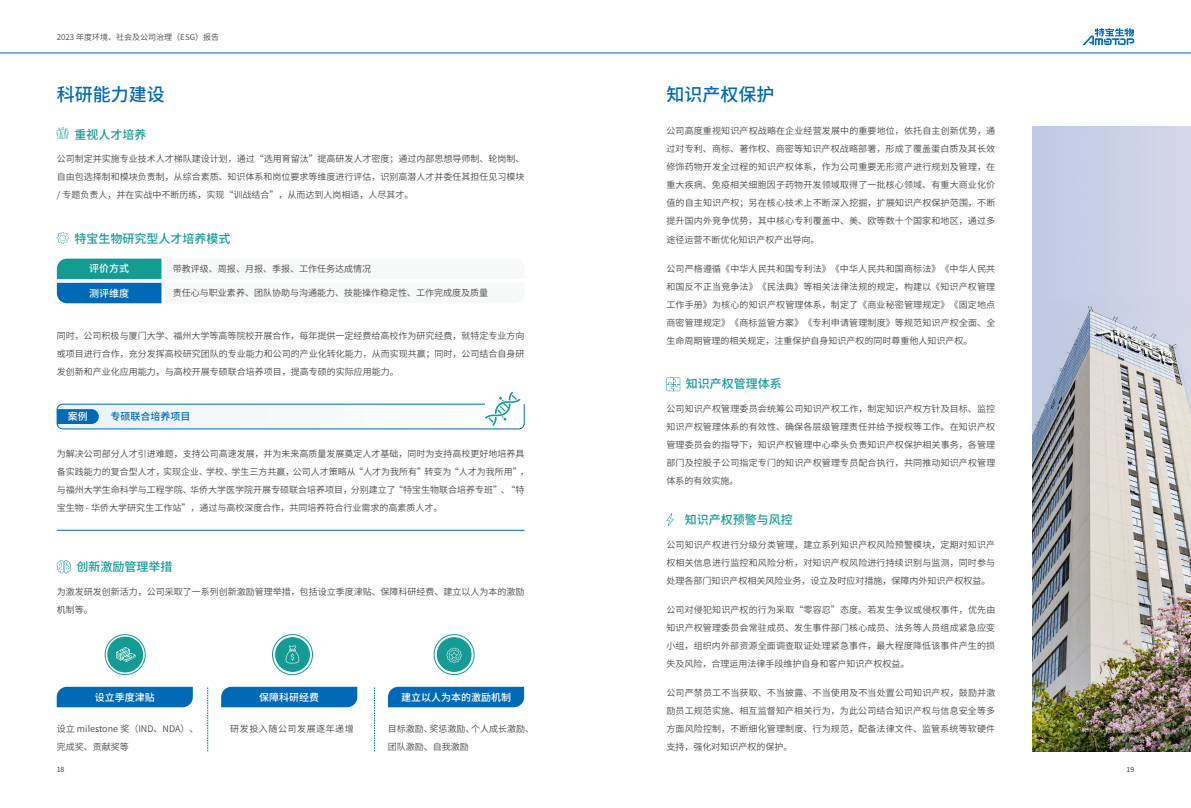
<style>
.page{position:relative;width:1191px;height:808px;background:#fff}
.page>*{position:absolute;margin:0;border:0;box-sizing:border-box;transform-origin:0 0}
.t1{font:500 18px "Source Han Sans CN";color:#006ab6}
.t2{font:500 12px "Source Han Sans CN";color:#149c94}
.t3{font:500 10px "Source Han Sans CN";color:#fff}
.t4{font:500 10px "Source Han Sans CN";color:#006ab6}
.t5{font:9px/18px "Source Han Sans CN";color:#4c4948;text-align:justify}
.t6{font:9px "Source Han Sans CN";letter-spacing:.06em;color:#4c4948}
.t7{font:8px "Source Han Sans CN";color:#4c4948}
.t8{font:7px "Source Han Sans CN";color:#4c4948}
</style>
<div class="page">
<hr style="left:0;top:53px;width:1191px;height:1px;background:#006ab6">
<svg style="left:1082px;top:28px;width:52px;height:17px"></svg>
<svg style="left:105px;top:635px;width:40px;height:40px"></svg>
<div style="left:105px;top:634px;width:40px;height:41px;border:1px solid #149c94;border-radius:50%"></div>
<svg style="left:272px;top:635px;width:40px;height:40px"></svg>
<div style="left:272px;top:634px;width:41px;height:41px;border:1px solid #149c94;border-radius:50%"></div>
<svg style="left:434px;top:635px;width:40px;height:40px"></svg>
<div style="left:434px;top:634px;width:40px;height:41px;border:1px solid #149c94;border-radius:50%"></div>
<hr style="left:57px;top:530px;width:467px;height:1px;background:#006ab6">
<svg style="left:56px;top:392px;width:469px;height:38px"></svg>
<div style="left:57px;top:687px;width:136px;height:20px;background:#006ab6"></div>
<div style="left:221px;top:687px;width:136px;height:20px;background:#006ab6"></div>
<div style="left:388px;top:687px;width:136px;height:20px;background:#006ab6"></div>
<svg style="left:57px;top:259px;width:105px;height:44px;background:#218ead"></svg>
<svg style="left:207px;top:687px;width:1px;height:64px"></svg>
<svg style="left:374px;top:687px;width:1px;height:64px"></svg>
<div style="left:107px;top:637px;width:36px;height:35px;background:#149c94;border-radius:50%"></div>
<div style="left:275px;top:637px;width:35px;height:35px;background:#149c94;border-radius:50%"></div>
<div style="left:274px;top:636px;width:37px;height:37px;border:1px solid #fff;border-radius:50%"></div>
<div style="left:436px;top:637px;width:36px;height:35px;background:#149c94;border-radius:50%"></div>
<div style="left:436px;top:636px;width:36px;height:37px;border:1px solid #fff;border-radius:50%"></div>
<svg style="left:116px;top:647px;width:20px;height:15px"></svg>
<svg style="left:286px;top:645px;width:13px;height:18px"></svg>
<svg style="left:446px;top:648px;width:16px;height:15px"></svg>
<img style="left:1033px;top:127px;width:158px;height:624px">
<svg style="left:57px;top:232px;width:12px;height:12px"></svg>
<svg style="left:666px;top:513px;width:8px;height:13px"></svg>
<svg style="left:57px;top:127px;width:12px;height:12px"></svg>
<svg style="left:666px;top:377px;width:14px;height:14px"></svg>
<svg style="left:57px;top:560px;width:14px;height:13px"></svg>
<p class="t7" style="left:57px;top:32px;width:164px">2023 年度环境、社会及公司治理（ESG）报告</p>
<h1 class="t1" style="left:57px;top:84px;width:109px">科研能力建设</h1>
<h1 class="t1" style="left:666px;top:84px;width:109px">知识产权保护</h1>
<h2 class="t2" style="left:74px;top:128px;width:73px">重视人才培养</h2>
<p class="t5" style="left:57px;top:150px;width:469px">公司制定并实施专业技术人才梯队建设计划，通过“选用育留汰”提高研发人才密度；通过内部思想导师制、轮岗制、自由包选择制和模块负责制，从综合素质、知识体系和岗位要求等维度进行评估，识别高潜人才并委任其担任见习模块/ 专题负责人，并在实战中不断历练，实现“训战结合”，从而达到人岗相适，人尽其才。</p>
<h2 class="t2" style="left:74px;top:232px;width:157px">特宝生物研究型人才培养模式</h2>
<p class="t3" style="left:89px;top:263px;width:42px">评价方式</p>
<p class="t3" style="left:89px;top:287px;width:42px">测评维度</p>
<p class="t5" style="left:173px;top:259px;width:199px">带教评级、周报、月报、季报、工作任务达成情况</p>
<p class="t5" style="left:173px;top:284px;width:316px">责任心与职业素养、团队协助与沟通能力、技能操作稳定性、工作完成度及质量</p>
<p class="t5" style="left:57px;top:327px;width:469px">同时，公司积极与厦门大学、福州大学等高等院校开展合作，每年提供一定经费给高校作为研究经费，就特定专业方向或项目进行合作，充分发挥高校研究团队的专业能力和公司的产业化转化能力，从而实现共赢；同时，公司结合自身研发创新和产业化应用能力，与高校开展专硕联合培养项目，提高专硕的实际应用能力。</p>
<p class="t3" style="left:68px;top:411px;width:21px">案例</p>
<p class="t4" style="left:110px;top:411px;width:81px">专硕联合培养项目</p>
<p class="t5" style="left:57px;top:445px;width:474px;text-align:left">为解决公司部分人才引进难题，支持公司高速发展，并为未来高质量发展奠定人才基础，同时为支持高校更好地培养具备实践能力的复合型人才，实现企业、学校、学生三方共赢，公司人才策略从“人才为我所有”转变为“人才为我所用”，与福州大学生命科学与工程学院、华侨大学医学院开展专硕联合培养项目，分别建立了“特宝生物联合培养专班”、“特宝生物 - 华侨大学研究生工作站”，通过与高校深度合作，共同培养符合行业需求的高素质人才。</p>
<h2 class="t2" style="left:77px;top:560px;width:97px">创新激励管理举措</h2>
<p class="t5" style="left:57px;top:583px;width:469px">为激发研发创新活力，公司采取了一系列创新激励管理举措，包括设立季度津贴、保障科研经费、建立以人为本的激励机制等。</p>
<p class="t3" style="left:95px;top:691px;width:61px">设立季度津贴</p>
<p class="t3" style="left:259px;top:691px;width:61px">保障科研经费</p>
<p class="t3" style="left:401px;top:691px;width:111px">建立以人为本的激励机制</p>
<p class="t5" style="left:57px;top:720px;width:143px">设立 milestone 奖（IND、NDA）、完成奖、贡献奖等</p>
<p class="t6" style="left:230px;top:724px;width:125px">研发投入随公司发展逐年递增</p>
<p class="t5" style="left:388px;top:720px;width:148px">目标激励、奖惩激励、个人成长激励、团队激励、自我激励</p>
<p class="t5" style="left:666px;top:122px;width:330px">公司高度重视知识产权战略在企业经营发展中的重要地位，依托自主创新优势，通过对专利、商标、著作权、商密等知识产权战略部署，形成了覆盖蛋白质及其长效修饰药物开发全过程的知识产权体系，作为公司重要无形资产进行规划及管理，在重大疾病、免疫相关细胞因子药物开发领域取得了一批核心领域、有重大商业化价值的自主知识产权；另在核心技术上不断深入挖掘，扩展知识产权保护范围，不断提升国内外竞争优势，其中核心专利覆盖中、美、欧等数十个国家和地区，通过多途径运营不断优化知识产权产出导向。</p>
<p class="t5" style="left:666px;top:260px;width:330px">公司严格遵循《中华人民共和国专利法》《中华人民共和国商标法》《中华人民共和国反不正当竞争法》《民法典》等相关法律法规的规定，构建以《知识产权管理工作手册》为核心的知识产权管理体系，制定了《商业秘密管理规定》《固定地点商密管理规定》《商标监管方案》《专利申请管理制度》等规范知识产权全面、全生命周期管理的相关规定，注重保护自身知识产权的同时尊重他人知识产权。</p>
<h2 class="t2" style="left:686px;top:377px;width:97px">知识产权管理体系</h2>
<p class="t5" style="left:666px;top:400px;width:330px">公司知识产权管理委员会统筹公司知识产权工作，制定知识产权方针及目标、监控知识产权管理体系的有效性、确保各层级管理责任并给予授权等工作。在知识产权管理委员会的指导下，知识产权管理中心牵头负责知识产权保护相关事务，各管理部门及控股子公司指定专门的知识产权管理专员配合执行，共同推动知识产权管理体系的有效实施。</p>
<h2 class="t2" style="left:685px;top:513px;width:109px">知识产权预警与风控</h2>
<p class="t5" style="left:666px;top:535px;width:330px">公司知识产权进行分级分类管理，建立系列知识产权风险预警模块，定期对知识产权相关信息进行监控和风险分析，对知识产权风险进行持续识别与监测，同时参与处理各部门知识产权相关风险业务，设立及时应对措施，保障内外知识产权权益。</p>
<p class="t5" style="left:666px;top:601px;width:330px">公司对侵犯知识产权的行为采取“零容忍”态度。若发生争议或侵权事件，优先由知识产权管理委员会常驻成员、发生事件部门核心成员、法务等人员组成紧急应变小组，组织内外部资源全面调查取证处理紧急事件，最大程度降低该事件产生的损失及风险，合理运用法律手段维护自身和客户知识产权权益。</p>
<p class="t5" style="left:666px;top:684px;width:330px">公司严禁员工不当获取、不当披露、不当使用及不当处置公司知识产权，鼓励并激励员工规范实施、相互监督知产相关行为，为此公司结合知识产权与信息安全等多方面风险控制，不断细化管理制度、行为规范，配备法律文件、监管系统等软硬件支持，强化对知识产权的保护。</p>
<p class="t8" style="left:57px;top:766px;width:9px">18</p>
<p class="t8" style="left:1126px;top:766px;width:9px">19</p>
</div>
